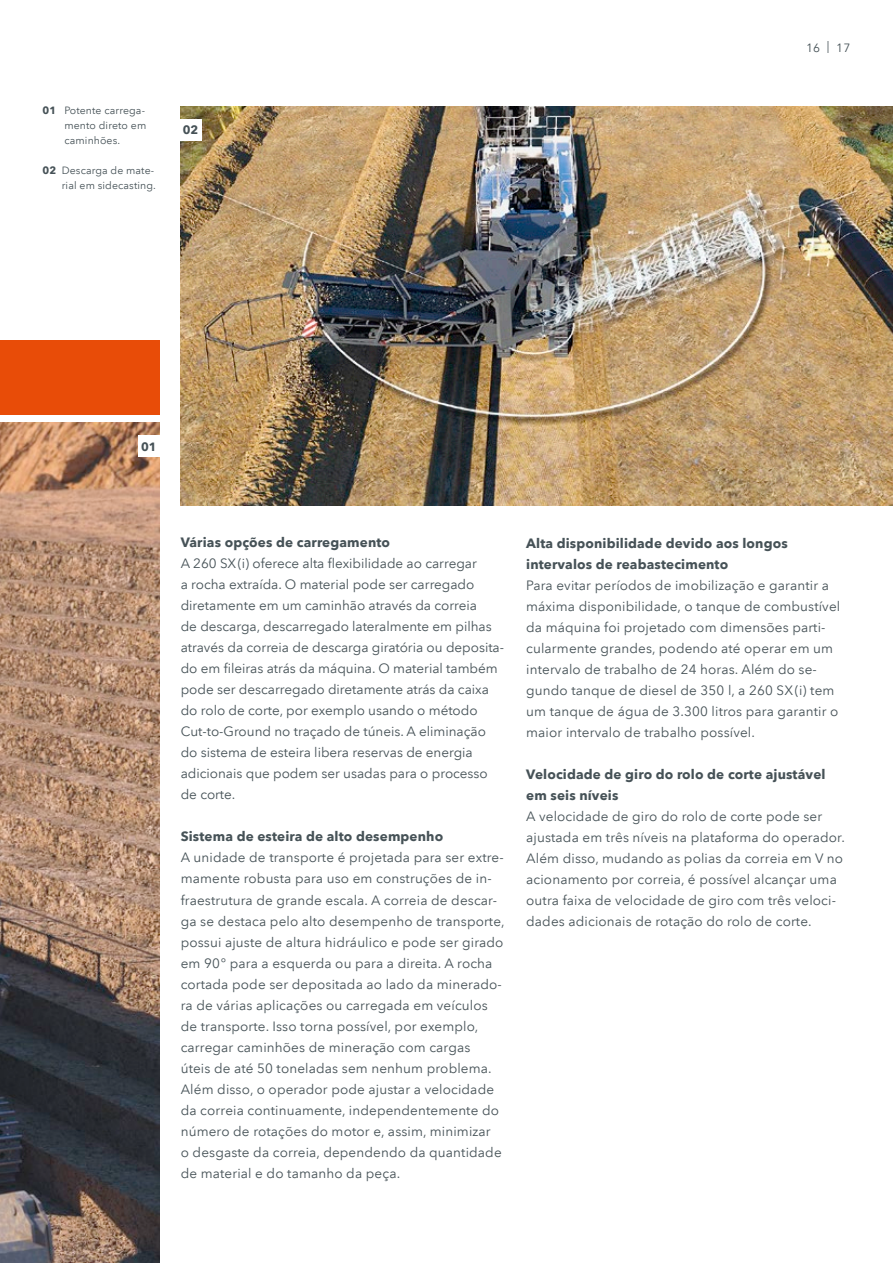
<style>
.page{position:relative;width:893px;height:1263px;background:#fff}
.page>*{position:absolute;margin:0;border:0;box-sizing:border-box;transform-origin:0 0}
.t1{font:13.5px/21px "Avenir Next LT Pro";letter-spacing:.01em;color:#465257}
.t2{font:700 13.5px/21px "Avenir Next LT Pro";letter-spacing:.01em;color:#465257}
.t3{font:12px "Avenir Next LT Pro";color:#465257}
.t4{font:700 12px "Avenir Next LT Pro";color:#465257}
.t5{font:10.5px/15px "Avenir Next LT Pro";letter-spacing:.01em;color:#465257;text-align:justify}
.s1{font-weight:700}
</style>
<div class="page">
<img style="left:0;top:423px;width:159px;height:840px">
<div style="left:138px;top:436px;width:21px;height:21px;background:#fff"></div>
<img style="left:181px;top:106px;width:712px;height:399px">
<div style="left:181px;top:119px;width:21px;height:21px;background:#fff"></div>
<div style="left:0;top:340px;width:159px;height:74px;background:#e84c08"></div>
<p class="t5" style="left:64px;top:103px;width:83px;text-indent:-22px"><span class="s1">01</span> Potente carrega&shy;mento direto em caminhões.</p>
<p class="t5" style="left:43px;top:163px;width:115px;text-align:right"><span class="s1">02</span> Descarga de mate&shy;rial em sidecasting.</p>
<p class="t4" style="left:183px;top:123px;width:17px">02</p>
<p class="t3" style="left:806px;top:40px;width:46px">16 | 17</p>
<p class="t4" style="left:141px;top:439px;width:17px">01</p>
<p class="t2" style="left:181px;top:532px;width:211px">Várias opções de carregamento</p>
<p class="t1" style="left:181px;top:553px;width:325px">A 260 SX(i) oferece alta flexibilidade ao carregar<br>a rocha extraída. O material pode ser carregado diretamente em um caminhão através da correia<br>de descarga, descarregado lateralmente em pilhas através da correia de descarga giratória ou deposita&shy;do em fileiras atrás da máquina. O material também pode ser descarregado diretamente atrás da caixa do rolo de corte, por exemplo usando o método Cut-to-Ground no traçado de túneis. A eliminação do sistema de esteira libera reservas de energia adicionais que podem ser usadas para o processo de corte.</p>
<p class="t2" style="left:181px;top:826px;width:264px">Sistema de esteira de alto desempenho</p>
<p class="t1" style="left:181px;top:847px;width:326px">A unidade de transporte é projetada para ser extre&shy;mamente robusta para uso em construções de in&shy;fraestrutura de grande escala. A correia de descar&shy;ga se destaca pelo alto desempenho de transporte, possui ajuste de altura hidráulico e pode ser girado em 90° para a esquerda ou para a direita. A rocha cortada pode ser depositada ao lado da minerado&shy;ra de várias aplicações ou carregada em veículos de transporte. Isso torna possível, por exemplo, carregar caminhões de mineração com cargas<br>úteis de até 50 toneladas sem nenhum problema.<br>Além disso, o operador pode ajustar a velocidade da correia continuamente, independentemente do número de rotações do motor e, assim, minimizar<br>o desgaste da correia, dependendo da quantidade de material e do tamanho da peça.</p>
<p class="t2" style="left:526px;top:532px;width:263px">Alta disponibilidade devido aos longos intervalos de reabastecimento</p>
<p class="t1" style="left:526px;top:574px;width:316px">Para evitar períodos de imobilização e garantir a máxima disponibilidade, o tanque de combustível da máquina foi projetado com dimensões parti&shy;cularmente grandes, podendo até operar em um intervalo de trabalho de 24 horas. Além do se&shy;gundo tanque de diesel de 350 l, a 260 SX(i) tem um tanque de água de 3.300 litros para garantir o maior intervalo de trabalho possível.</p>
<p class="t2" style="left:526px;top:763px;width:301px">Velocidade de giro do rolo de corte ajustável em seis níveis</p>
<p class="t1" style="left:526px;top:805px;width:320px">A velocidade de giro do rolo de corte pode ser ajustada em três níveis na plataforma do operador.<br>Além disso, mudando as polias da correia em V no acionamento por correia, é possível alcançar uma outra faixa de velocidade de giro com três veloci&shy;dades adicionais de rotação do rolo de corte.</p>
</div>
